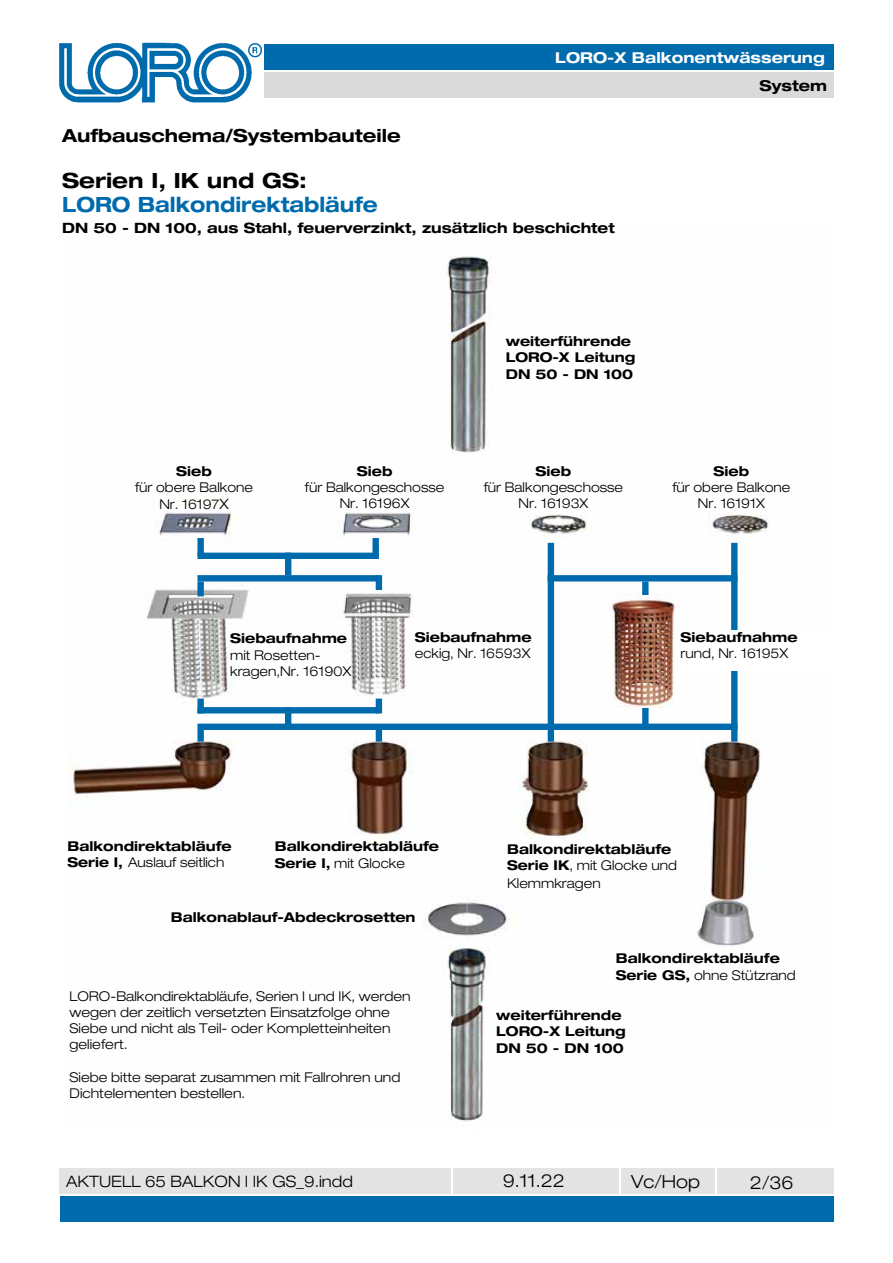
<style>
.page{position:relative;width:893px;height:1263px;background:#fff}
.page>*{position:absolute;margin:0;border:0;box-sizing:border-box;transform-origin:0 0}
.t1{font:700 expanded 21px "Helvetica Neue LT Std";color:#006bac;scale:.94 1}
.t2{font:700 expanded 21px "Helvetica Neue LT Std";color:#000}
.t3{font:700 expanded 18px "Helvetica Neue LT Std";color:#000}
.t4{font:300 expanded 18px "Helvetica Neue LT Std";color:#000}
.t5{font:300 expanded 15.75px "Helvetica Neue LT Std";color:#000}
.t6{font:700 expanded 15px "Helvetica Neue LT Std";color:#fff}
.t7{font:700 expanded 15px "Helvetica Neue LT Std";color:#000}
.t8{font:700 expanded 14.25px "Helvetica Neue LT Std";color:#000}
.t9{font:300 expanded 13.5px/16.2px "Helvetica Neue LT Std";color:#000;text-align:center}
.t10{font:700 expanded 13.5px/16.6px "Helvetica Neue LT Std";color:#000}
.s1{font-size:14.25px}
.s2{font-weight:300}
</style>
<div class="page">
<div style="left:60px;top:1196px;width:774px;height:26px;background:#006bac"></div>
<div style="left:60px;top:1168px;width:391px;height:25px;background:#e3e3e3"></div>
<div style="left:453px;top:1168px;width:166px;height:25px;background:#e3e3e3"></div>
<div style="left:621px;top:1168px;width:94px;height:25px;background:#e3e3e3"></div>
<div style="left:717px;top:1168px;width:117px;height:25px;background:#e3e3e3"></div>
<img style="left:59px;top:42px;width:203px;height:61px">
<div style="left:264px;top:45px;width:569px;height:25px;background:#006bac"></div>
<div style="left:264px;top:72px;width:569px;height:26px;background:#dadada"></div>
<img style="left:69px;top:256px;width:700px;height:866px">
<div style="left:642px;top:707px;width:7px;height:23px;background:#006bac"></div>
<div style="left:285px;top:707px;width:6px;height:23px;background:#006bac"></div>
<div style="left:285px;top:553px;width:6px;height:22px;background:#006bac"></div>
<div style="left:376px;top:730px;width:6px;height:12px;background:#006bac"></div>
<div style="left:197px;top:730px;width:7px;height:12px;background:#006bac"></div>
<div style="left:197px;top:699px;width:7px;height:14px;background:#006bac"></div>
<div style="left:197px;top:581px;width:7px;height:15px;background:#006bac"></div>
<div style="left:197px;top:538px;width:7px;height:18px;background:#006bac"></div>
<div style="left:373px;top:538px;width:6px;height:18px;background:#006bac"></div>
<div style="left:376px;top:699px;width:6px;height:14px;background:#006bac"></div>
<div style="left:376px;top:575px;width:6px;height:15px;background:#006bac"></div>
<div style="left:548px;top:543px;width:6px;height:187px;background:#006bac"></div>
<div style="left:731px;top:543px;width:6px;height:184px;background:#006bac"></div>
<div style="left:642px;top:581px;width:7px;height:15px;background:#006bac"></div>
<div style="left:548px;top:727px;width:6px;height:15px;background:#006bac"></div>
<div style="left:731px;top:727px;width:6px;height:15px;background:#006bac"></div>
<div style="left:197px;top:724px;width:540px;height:6px;background:#006bac"></div>
<div style="left:548px;top:575px;width:189px;height:6px;background:#006bac"></div>
<div style="left:197px;top:707px;width:182px;height:6px;background:#006bac"></div>
<div style="left:197px;top:575px;width:182px;height:6px;background:#006bac"></div>
<div style="left:197px;top:553px;width:182px;height:6px;background:#006bac"></div>
<div style="left:679px;top:630px;width:154px;height:41px;background:#fff"></div>
<img style="left:606px;top:596px;width:70px;height:111px">
<p class="t6" style="left:555px;top:48px;width:271px">LORO-X Balkonentwässerung</p>
<h2 class="t3" style="left:62px;top:124px;width:340px">Aufbauschema/Systembauteile</h2>
<h1 class="t2" style="left:62px;top:166px;width:246px">Serien I, IK und GS:</h1>
<h1 class="t1" style="left:62px;top:190px;width:337px">LORO Balkondirektabläufe</h1>
<p class="t8" style="left:62px;top:218px;width:554px">DN 50 - DN 100, aus Stahl, feuerverzinkt, zusätzlich beschichtet</p>
<p class="t7" style="left:760px;top:76px;width:69px">System</p>
<p class="t10" style="left:176px;top:462px;width:37px">Sieb</p>
<p class="t9" style="left:135px;top:478px;width:120px;line-height:17.1px">für obere Balkone<br>Nr. 16197<span class="s1">X</span></p>
<p class="t10" style="left:357px;top:462px;width:37px">Sieb</p>
<p class="t9" style="left:305px;top:479px;width:141px">für Balkongeschosse<br>Nr. 16196X</p>
<p class="t10" style="left:506px;top:332px;width:131px">weiterführende<br>LORO-X Leitung<br>DN 50 - DN 100</p>
<p class="t10" style="left:536px;top:462px;width:37px">Sieb</p>
<p class="t9" style="left:484px;top:479px;width:141px">für Balkongeschosse<br>Nr. 16193X</p>
<p class="t10" style="left:713px;top:462px;width:37px">Sieb</p>
<p class="t9" style="left:672px;top:479px;width:120px">für obere Balkone<br>Nr. 16191X</p>
<p class="t10" style="left:230px;top:630px;width:118px">Siebaufnahme</p>
<p class="t9" style="left:230px;top:646px;width:123px;text-align:left">mit Rosetten&shy;kragen,Nr. 16190X</p>
<p class="t10" style="left:415px;top:628px;width:118px">Siebaufnahme</p>
<p class="t9" style="left:415px;top:645px;width:117px">eckig, Nr. 16593X</p>
<p class="t10" style="left:681px;top:628px;width:118px">Siebaufnahme</p>
<p class="t9" style="left:681px;top:645px;width:109px">rund, Nr. 16195X</p>
<p class="t10" style="left:67px;top:837px;width:166px;line-height:16.2px">Balkondirektabläufe<br>Serie I, <span class="s2">Auslauf seitlich</span></p>
<p class="t10" style="left:275px;top:837px;width:166px;line-height:17.1px">Balkondirektabläufe<br>Serie I, <span class="s2">mit Glocke</span></p>
<p class="t10" style="left:171px;top:909px;width:246px">Balkonablauf-Abdeckrosetten</p>
<p class="t9" style="left:70px;top:987px;width:343px;text-align:left">LORO-Balkondirektabläufe, Serien I und IK, werden wegen der zeitlich versetzten Einsatzfolge ohne Siebe und nicht als Teil- oder Kompletteinheiten geliefert.</p>
<p class="t9" style="left:70px;top:1068px;width:332px;text-align:left">Siebe bitte separat zusammen mit Fallrohren und<br>Dichtelementen bestellen.</p>
<p class="t10" style="left:507px;top:840px;width:171px">Balkondirektabläufe<br>Serie IK<span class="s2">, mit Glocke und<br>Klemmkragen</span></p>
<p class="t10" style="left:616px;top:950px;width:182px;line-height:16.2px">Balkondirektabläufe<br>Serie GS, <span class="s2">ohne Stützrand</span></p>
<p class="t10" style="left:496px;top:1006px;width:131px">weiterführende<br>LORO-X Leitung<br>DN 50 - DN 100</p>
<p class="t5" style="left:66px;top:1171px;width:288px">AKTUELL 65 BALKON I IK GS_9.indd</p>
<h2 class="t4" style="left:503px;top:1170px;width:64px">9.11.22</h2>
<h2 class="t4" style="left:631px;top:1170px;width:71px">Vc/Hop</h2>
<h2 class="t4" style="left:750px;top:1171px;width:45px">2/36</h2>
</div>
